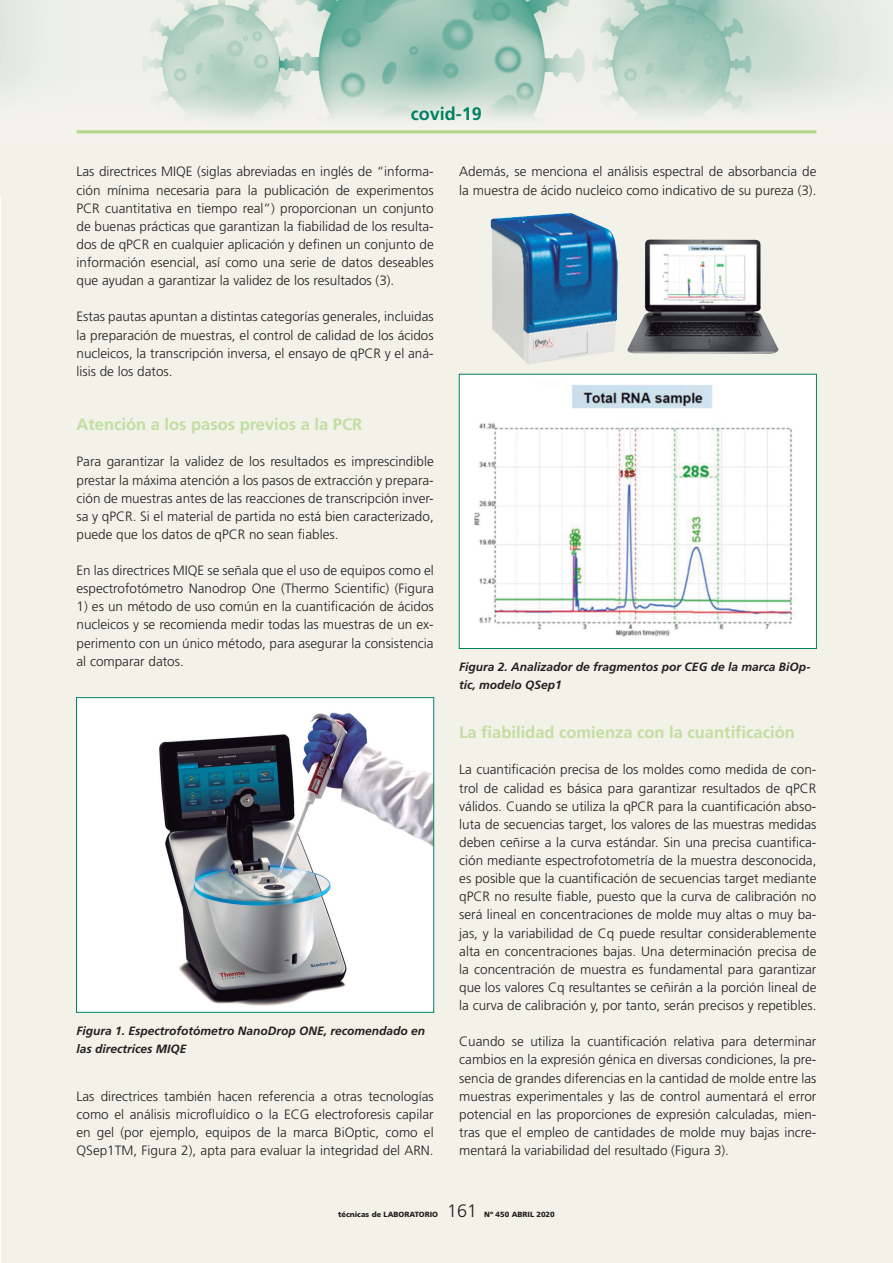
<style>
.page{position:relative;width:893px;height:1263px;background:#fff}
.page>*{position:absolute;margin:0;border:0;box-sizing:border-box;transform-origin:0 0}
.t1{font:700 18px "Frutiger";color:#008164}
.t2{font:300 18px "Frutiger";color:#231f20}
.Titolet{font:700 16.5px "Frutiger";color:#c2dea1}
.Texto_base_TL{font:300 13.5px/18.1px "Frutiger";color:#231f20;text-align:justify}
.Peu_de_foto{font:italic 700 12px/18.1px "Frutiger";color:#231f20}
.t3{font:900 7.5px "Frutiger";color:#231f20}
</style>
<div class="page">
<img style="left:0;top:0;width:893px;height:196px">
<hr style="left:77px;top:130px;width:739px;height:3px;background:#b3d78b">
<div style="left:1px;top:145px;width:892px;height:1118px;background:#f2f2e9"></div>
<img style="left:78px;top:699px;width:354px;height:311px">
<div style="left:76px;top:697px;width:358px;height:315px;border:1px solid #008164"></div>
<img style="left:491px;top:213px;width:288px;height:151px">
<div style="left:459px;top:374px;width:357px;height:274px;background:#fff"></div>
<img style="left:474px;top:382px;width:322px;height:255px">
<div style="left:459px;top:374px;width:358px;height:275px;border:1px solid #008164"></div>
<h1 class="t1" style="left:411px;top:103px;width:73px">covid-19</h1>
<p class="Texto_base_TL" style="left:77px;top:163px;width:359px">Las directrices MIQE (siglas abreviadas en inglés de “informa&shy;ción mínima necesaria para la publicación de experimentos PCR cuantitativa en tiempo real”) proporcionan un conjunto de buenas prácticas que garantizan la fiabilidad de los resulta&shy;dos de qPCR en cualquier aplicación y definen un conjunto de información esencial, así como una serie de datos deseables que ayudan a garantizar la validez de los resultados (3).</p>
<p class="Texto_base_TL" style="left:77px;top:308px;width:359px">Estas pautas apuntan a distintas categorías generales, incluidas la preparación de muestras, el control de calidad de los ácidos nucleicos, la transcripción inversa, el ensayo de qPCR y el aná&shy;lisis de los datos.</p>
<p class="Titolet" style="left:77px;top:415px;width:287px">Atención a los pasos previos a la PCR</p>
<p class="Texto_base_TL" style="left:77px;top:453px;width:359px">Para garantizar la validez de los resultados es imprescindible prestar la máxima atención a los pasos de extracción y prepara&shy;ción de muestras antes de las reacciones de transcripción inver&shy;sa y qPCR. Si el material de partida no está bien caracterizado, puede que los datos de qPCR no sean fiables.</p>
<p class="Texto_base_TL" style="left:77px;top:561px;width:359px">En las directrices MIQE se señala que el uso de equipos como el espectrofotómetro Nanodrop One (Thermo Scientific) (Figura</p>
<p class="Texto_base_TL" style="left:77px;top:598px;width:359px">1) es un método de uso común en la cuantificación de ácidos nucleicos y se recomienda medir todas las muestras de un ex&shy;perimento con un único método, para asegurar la consistencia al comparar datos.</p>
<p class="Peu_de_foto" style="left:77px;top:1021px;width:350px">Figura 1. Espectrofotómetro NanoDrop ONE, recomendado en las directrices MIQE</p>
<p class="Texto_base_TL" style="left:77px;top:1087px;width:359px">Las directrices también hacen referencia a otras tecnologías como el análisis microfluídico o la ECG electroforesis capilar en gel (por ejemplo, equipos de la marca BiOptic, como el QSep1TM, Figura 2), apta para evaluar la integridad del ARN.</p>
<p class="Texto_base_TL" style="left:459px;top:163px;width:359px">Además, se menciona el análisis espectral de absorbancia de la muestra de ácido nucleico como indicativo de su pureza (3).</p>
<p class="Peu_de_foto" style="left:459px;top:657px;width:353px">Figura 2. Analizador de fragmentos por CEG de la marca BiOp&shy;tic, modelo QSep1</p>
<p class="Titolet" style="left:459px;top:723px;width:337px">La fiabilidad comienza con la cuantificación</p>
<p class="Texto_base_TL" style="left:459px;top:761px;width:359px">La cuantificación precisa de los moldes como medida de con&shy;trol de calidad es básica para garantizar resultados de qPCR válidos. Cuando se utiliza la qPCR para la cuantificación abso&shy;luta de secuencias target, los valores de las muestras medidas deben ceñirse a la curva estándar. Sin una precisa cuantifica&shy;ción mediante espectrofotometría de la muestra desconocida, es posible que la cuantificación de secuencias target mediante qPCR no resulte fiable, puesto que la curva de calibración no será lineal en concentraciones de molde muy altas o muy ba&shy;jas, y la variabilidad de Cq puede resultar considerablemente alta en concentraciones bajas. Una determinación precisa de la concentración de muestra es fundamental para garantizar que los valores Cq resultantes se ceñirán a la porción lineal de la curva de calibración y, por tanto, serán precisos y repetibles.</p>
<p class="Texto_base_TL" style="left:459px;top:1032px;width:359px">Cuando se utiliza la cuantificación relativa para determinar cambios en la expresión génica en diversas condiciones, la pre&shy;sencia de grandes diferencias en la cantidad de molde entre las muestras experimentales y las de control aumentará el error potencial en las proporciones de expresión calculadas, mien&shy;tras que el empleo de cantidades de molde muy bajas incre&shy;mentará la variabilidad del resultado (Figura 3).</p>
<p class="t3" style="left:338px;top:1210px;width:101px">técnicas de LABORATORIO</p>
<p class="t2" style="left:447px;top:1200px;width:32px">161</p>
<p class="t3" style="left:484px;top:1210px;width:72px">Nº 450 ABRIL 2020</p>
</div>
